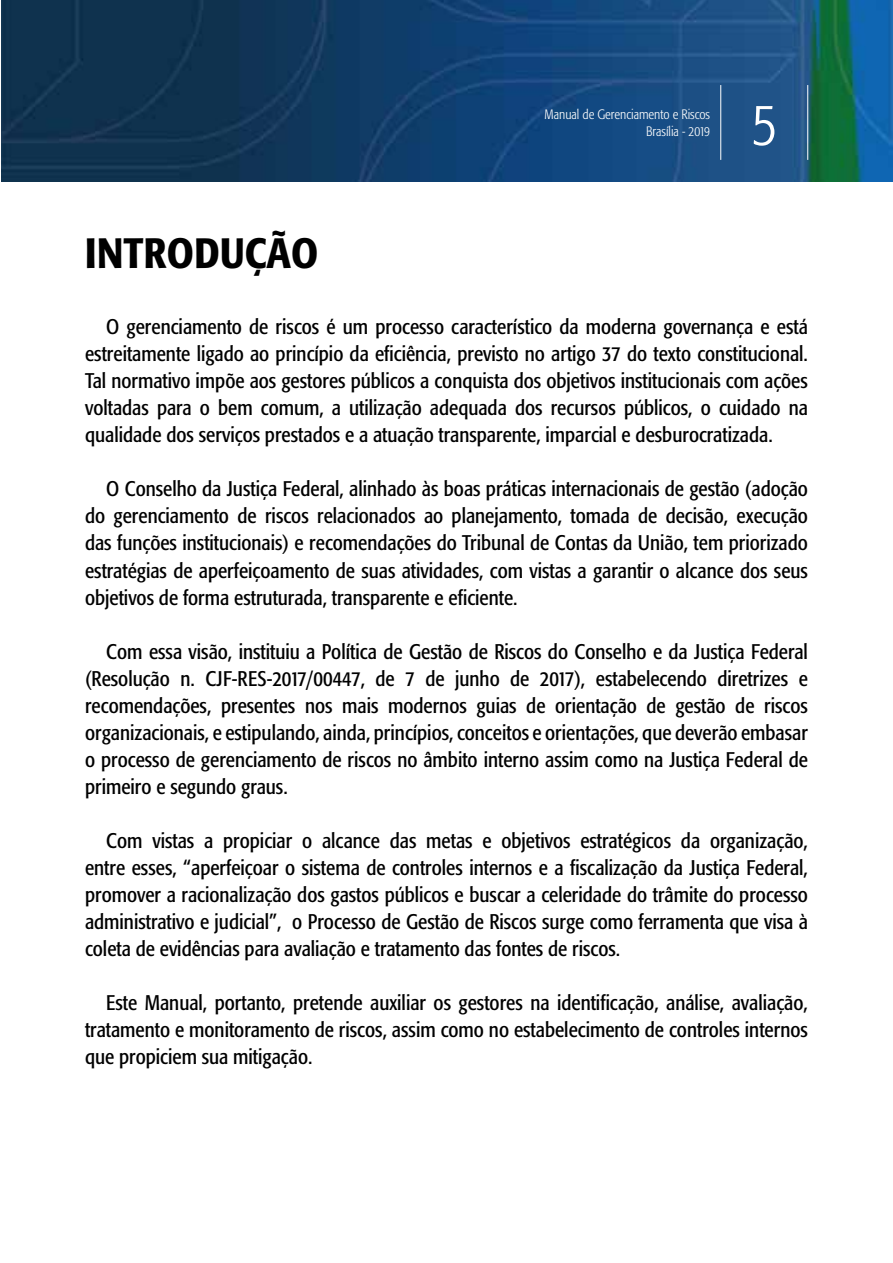
<style>
.page{position:relative;width:893px;height:1263px;background:#fff}
.page>*{position:absolute;margin:0;border:0;box-sizing:border-box;transform-origin:0 0}
.t1{font:300 condensed 60px "Formata";color:#fff}
.t2{font:500 condensed 42px "Formata";color:#000}
.t3{font:condensed 21px/27px "Formata";color:#000;text-align:justify}
.t4{font:300 condensed 13.5px/16.2px "Formata";color:#fff;text-align:right}
</style>
<div class="page">
<img style="left:1px;top:0;width:892px;height:181px">
<hr style="left:720px;top:85px;width:1px;height:75px;background:#fff">
<hr style="left:807px;top:85px;width:1px;height:75px;background:#fff">
<h2 class="t2" style="left:85px;top:228px;width:235px">INTRODUÇÃO</h2>
<p class="t4" style="left:544px;top:107px;width:167px">Manual de Gerenciamento e Riscos<br>Brasília - 2019</p>
<h1 class="t1" style="left:751px;top:89px;width:28px">5</h1>
<p class="t3" style="left:85px;top:314px;width:724px;text-indent:21px">O gerenciamento de riscos é um processo característico da moderna governança e está estreitamente ligado ao princípio da eficiência, previsto no artigo 37 do texto constitucional.<br>Tal normativo impõe aos gestores públicos a conquista dos objetivos institucionais com ações voltadas para o bem comum, a utilização adequada dos recursos públicos, o cuidado na qualidade dos serviços prestados e a atuação transparente, imparcial e desburocratizada.</p>
<p class="t3" style="left:85px;top:476px;width:724px;text-indent:21px">O Conselho da Justiça Federal, alinhado às boas práticas internacionais de gestão (adoção do gerenciamento de riscos relacionados ao planejamento, tomada de decisão, execução das funções institucionais) e recomendações do Tribunal de Contas da União, tem priorizado estratégias de aperfeiçoamento de suas atividades, com vistas a garantir o alcance dos seus objetivos de forma estruturada, transparente e eficiente.</p>
<p class="t3" style="left:85px;top:638px;width:724px;text-indent:21px">Com essa visão, instituiu a Política de Gestão de Riscos do Conselho e da Justiça Federal (Resolução n. CJF-RES-2017/00447, de 7 de junho de 2017), estabelecendo diretrizes e recomendações, presentes nos mais modernos guias de orientação de gestão de riscos organizacionais, e estipulando, ainda, princípios, conceitos e orientações, que deverão embasar o processo de gerenciamento de riscos no âmbito interno assim como na Justiça Federal de primeiro e segundo graus.</p>
<p class="t3" style="left:85px;top:827px;width:724px;text-indent:21px">Com vistas a propiciar o alcance das metas e objetivos estratégicos da organização, entre esses, “aperfeiçoar o sistema de controles internos e a fiscalização da Justiça Federal, promover a racionalização dos gastos públicos e buscar a celeridade do trâmite do processo administrativo e judicial”, o Processo de Gestão de Riscos surge como ferramenta que visa à coleta de evidências para avaliação e tratamento das fontes de riscos.</p>
<p class="t3" style="left:85px;top:989px;width:724px;text-indent:21px">Este Manual, portanto, pretende auxiliar os gestores na identificação, análise, avaliação, tratamento e monitoramento de riscos, assim como no estabelecimento de controles internos que propiciem sua mitigação.</p>
</div>
